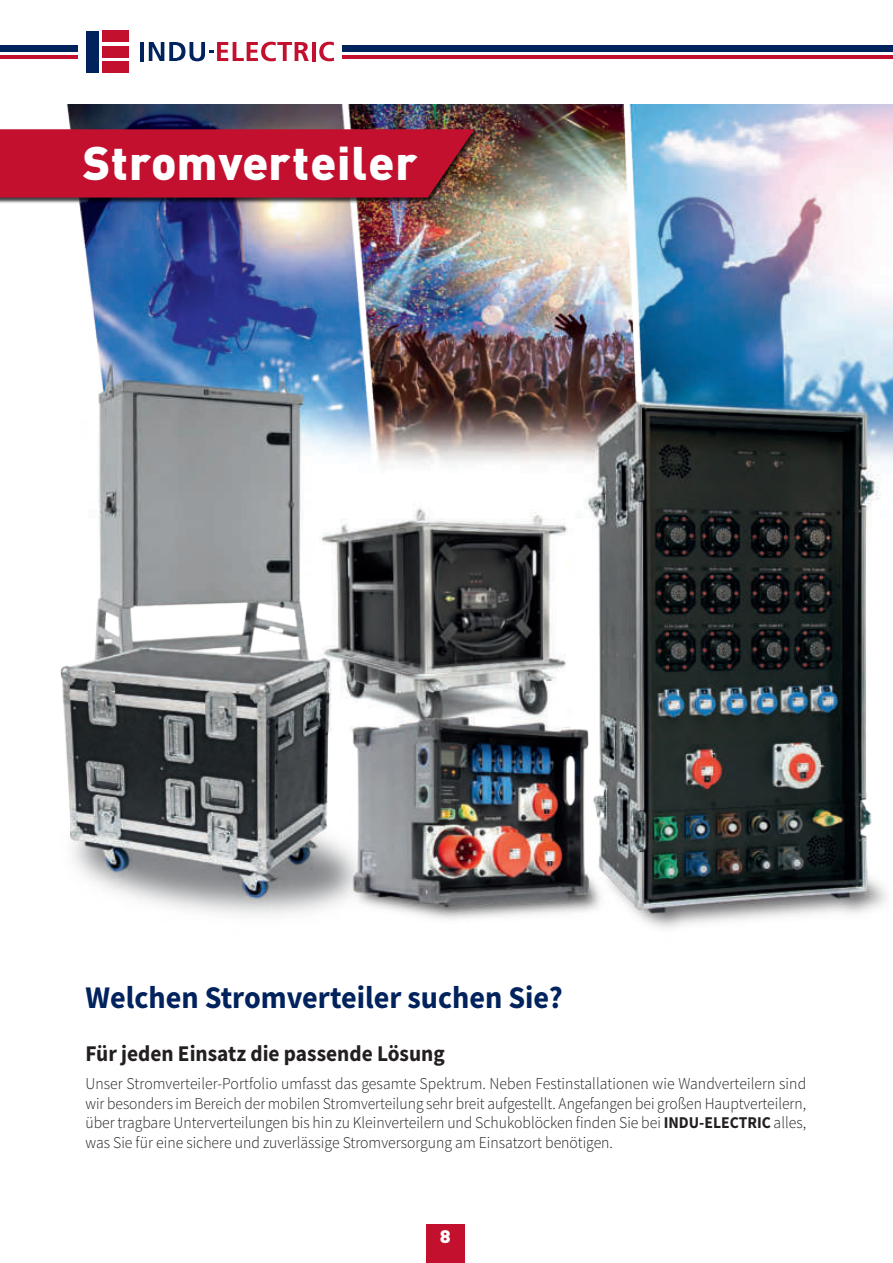
<style>
.page{position:relative;width:893px;height:1263px;background:#fff}
.page>*{position:absolute;margin:0;border:0;box-sizing:border-box;transform-origin:0 0}
.t1{font:900 46.5px "DIN";letter-spacing:.02em;color:#fff}
.t2{font:700 31.5px "Source Sans Pro";color:#00225d;scale:.96 1}
.t3{font:700 22.5px "Source Sans Pro";color:#231f20;scale:.95 1}
.t4{font:900 18px "DIN";color:#fff;scale:1.1 1}
.t5{font:300 16.5px/19.5px "Source Sans Pro";color:#231f20;text-align:justify;scale:.95 1}
.s1{font-weight:700}
</style>
<div class="page">
<img style="left:60px;top:104px;width:833px;height:824px">
<div style="left:426px;top:1224px;width:39px;height:39px;background:#c3102f"></div>
<div style="left:342px;top:45px;width:551px;height:7px;background:#00225d"></div>
<hr style="left:342px;top:56px;width:551px;height:3px;background:#c3102f">
<div style="left:0;top:45px;width:77px;height:7px;background:#00225d"></div>
<hr style="left:0;top:56px;width:77px;height:3px;background:#c3102f">
<div style="left:86px;top:31px;width:12px;height:41px;background:#00225d"></div>
<div style="left:102px;top:31px;width:26px;height:11px;background:#c3102f"></div>
<div style="left:102px;top:46px;width:26px;height:11px;background:#c3102f"></div>
<div style="left:102px;top:61px;width:26px;height:11px;background:#c3102f"></div>
<hr style="left:140px;top:42px;width:4px;height:19px;background:#00225d">
<hr style="left:312px;top:42px;width:4px;height:19px;background:#c3102f">
<svg style="left:319px;top:42px;width:15px;height:19px"></svg>
<svg style="left:149px;top:42px;width:160px;height:19px"></svg>
<img style="left:0;top:128px;width:480px;height:77px">
<svg style="left:0;top:129px;width:474px;height:69px;background:#bd132f"></svg>
<h1 class="t1" style="left:83px;top:137px;width:336px">Stromverteiler</h1>
<h2 class="t2" style="left:85px;top:985px;width:499px">Welchen Stromverteiler suchen Sie?</h2>
<h3 class="t3" style="left:85px;top:1045px;width:380px">Für jeden Einsatz die passende Lösung</h3>
<p class="t5" style="left:85px;top:1075px;width:760px">Unser Stromverteiler-Portfolio umfasst das gesamte Spektrum. Neben Festinstallationen wie Wandverteilern sind wir besonders im Bereich der mobilen Stromverteilung sehr breit aufgestellt. Angefangen bei großen Hauptverteilern, über tragbare Unterverteilungen bis hin zu Kleinverteilern und Schukoblöcken finden Sie bei <span class="s1">INDU-ELECTRIC</span> alles, was Sie für eine sichere und zuverlässige Stromversorgung am Einsatzort benötigen.</p>
<p class="t4" style="left:440px;top:1226px;width:12px">8</p>
</div>
